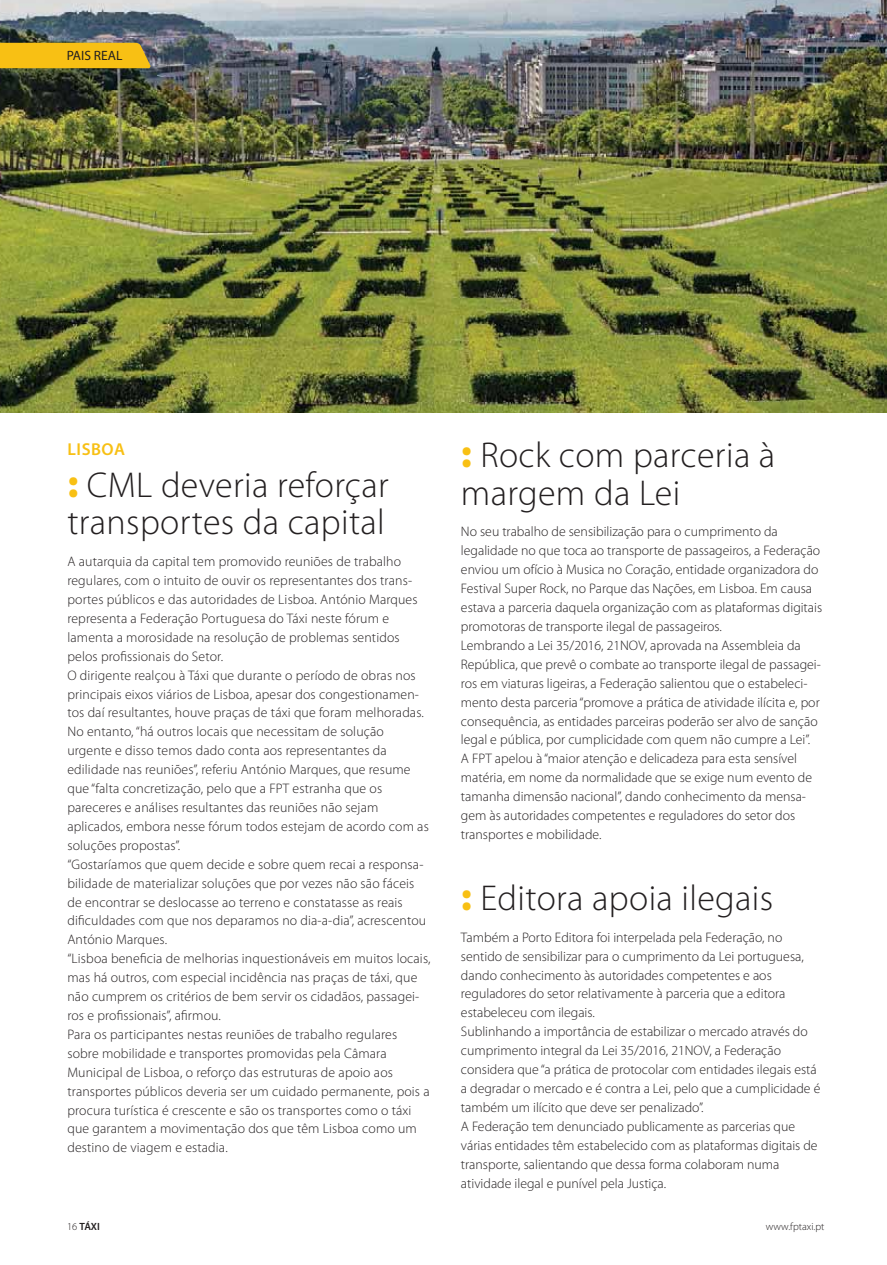
<style>
.page{position:relative;width:887px;height:1265px;background:#fff}
.page>*{position:absolute;margin:0;border:0;box-sizing:border-box;transform-origin:0 0}
.t1{font:300 36px/37.5px "Myriad Pro";letter-spacing:.01em;color:#231f20}
.t2{font:600 17.25px "Myriad Pro";letter-spacing:.03em;color:#f8c014}
.t3{font:300 13.8px/18.9px "Myriad Pro";color:#231f20}
.t4{font:13.5px "Myriad Pro";color:#231f20}
.t5{font:300 10.5px "Myriad Pro";color:#231f20}
.t6{font:600 10.5px "Myriad Pro";color:#231f20}
.s1{font-weight:900;font-size:39px;color:#f8c014}
.s2{font-weight:300}
</style>
<div class="page">
<img style="left:0;top:0;width:886px;height:412px">
<div style="left:0;top:43px;width:151px;height:25px;background:#f8c014"></div>
<p class="t4" style="left:67px;top:50px;width:57px">PAIS REAL</p>
<p class="t2" style="left:68px;top:443px;width:59px">LISBOA</p>
<h1 class="t1" style="left:67px;top:469px;width:323px"><span class="s1">:</span> CML deveria reforçar transportes da capital</h1>
<p class="t3" style="left:67px;top:553px;width:364px">A autarquia da capital tem promovido reuniões de trabalho regulares, com o intuito de ouvir os representantes dos trans&shy;portes públicos e das autoridades de Lisboa. António Marques representa a Federação Portuguesa do Táxi neste fórum e lamenta a morosidade na resolução de problemas sentidos pelos profissionais do Setor.<br>O dirigente realçou à Táxi que durante o período de obras nos principais eixos viários de Lisboa, apesar dos congestionamen&shy;tos daí resultantes, houve praças de táxi que foram melhoradas.<br>No entanto, “há outros locais que necessitam de solução urgente e disso temos dado conta aos representantes da edilidade nas reuniões”, referiu António Marques, que resume que “falta concretização, pelo que a FPT estranha que os pareceres e análises resultantes das reuniões não sejam aplicados, embora nesse fórum todos estejam de acordo com as soluções propostas”.<br>“Gostaríamos que quem decide e sobre quem recai a responsa&shy;bilidade de materializar soluções que por vezes não são fáceis de encontrar se deslocasse ao terreno e constatasse as reais dificuldades com que nos deparamos no dia-a-dia”, acrescentou António Marques.<br>“Lisboa beneficia de melhorias inquestionáveis em muitos locais, mas há outros, com especial incidência nas praças de táxi, que não cumprem os critérios de bem servir os cidadãos, passagei&shy;ros e profissionais”, afirmou.<br>Para os participantes nestas reuniões de trabalho regulares sobre mobilidade e transportes promovidas pela Câmara Municipal de Lisboa, o reforço das estruturas de apoio aos transportes públicos deveria ser um cuidado permanente, pois a procura turística é crescente e são os transportes como o táxi que garantem a movimentação dos que têm Lisboa como um destino de viagem e estadia.</p>
<p class="t6" style="left:67px;top:1222px;width:34px"><span class="s2">16</span> TÁXI</p>
<h1 class="t1" style="left:461px;top:440px;width:316px"><span class="s1">:</span> Rock com parceria à margem da Lei</h1>
<p class="t3" style="left:461px;top:524px;width:363px">No seu trabalho de sensibilização para o cumprimento da legalidade no que toca ao transporte de passageiros, a Federação enviou um ofício à Musica no Coração, entidade organizadora do Festival Super Rock, no Parque das Nações, em Lisboa. Em causa estava a parceria daquela organização com as plataformas digitais promotoras de transporte ilegal de passageiros.<br>Lembrando a Lei 35/2016, 21NOV, aprovada na Assembleia da República, que prevê o combate ao transporte ilegal de passagei&shy;ros em viaturas ligeiras, a Federação salientou que o estabeleci&shy;mento desta parceria “promove a prática de atividade ilícita e, por consequência, as entidades parceiras poderão ser alvo de sanção legal e pública, por cumplicidade com quem não cumpre a Lei”.<br>A FPT apelou à “maior atenção e delicadeza para esta sensível matéria, em nome da normalidade que se exige num evento de tamanha dimensão nacional”, dando conhecimento da mensa&shy;gem às autoridades competentes e reguladores do setor dos transportes e mobilidade.</p>
<h1 class="t1" style="left:461px;top:882px;width:314px"><span class="s1">:</span> Editora apoia ilegais</h1>
<p class="t3" style="left:461px;top:929px;width:361px">Também a Porto Editora foi interpelada pela Federação, no sentido de sensibilizar para o cumprimento da Lei portuguesa, dando conhecimento às autoridades competentes e aos reguladores do setor relativamente à parceria que a editora estabeleceu com ilegais.<br>Sublinhando a importância de estabilizar o mercado através do cumprimento integral da Lei 35/2016, 21NOV, a Federação considera que “a prática de protocolar com entidades ilegais está a degradar o mercado e é contra a Lei, pelo que a cumplicidade é também um ilícito que deve ser penalizado”.<br>A Federação tem denunciado publicamente as parcerias que várias entidades têm estabelecido com as plataformas digitais de transporte, salientando que dessa forma colaboram numa atividade ilegal e punível pela Justiça.</p>
<p class="t5" style="left:765px;top:1222px;width:60px">www.fptaxi.pt</p>
</div>
